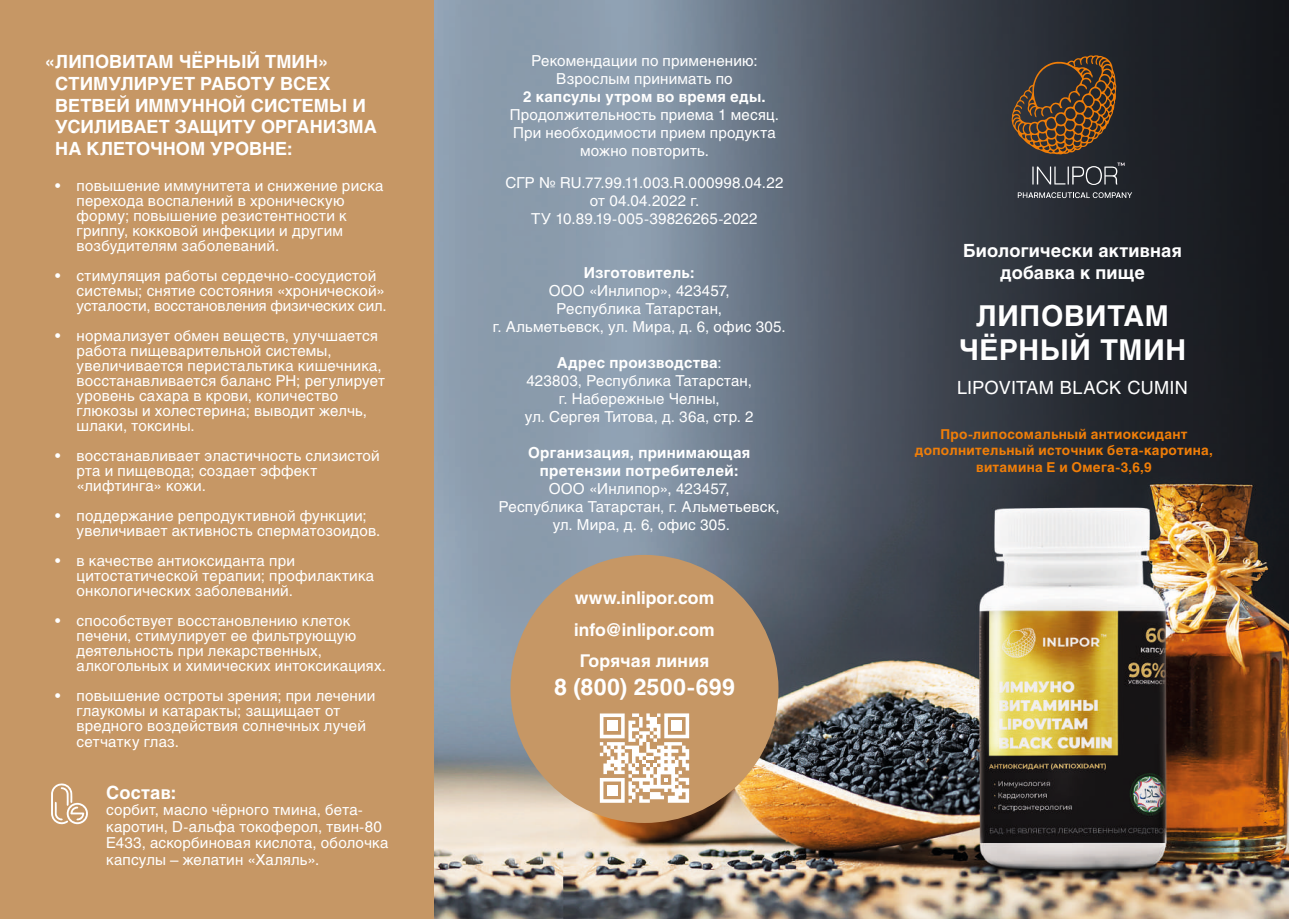
<style>
.page{position:relative;width:1289px;height:919px;background:#fff}
.page>*{position:absolute;margin:0;border:0;box-sizing:border-box;transform-origin:0 0}
.t1{font:700 28.5px/34.2px "Helios";letter-spacing:.025em;color:#fff;text-align:center}
.t2{font:700 22.95px "Helios";letter-spacing:.01em;color:#fff}
.t3{font:700 18px/21.6px "Helios";letter-spacing:.005em;color:#fff}
.t4{font:18px "Helios";letter-spacing:.025em;color:#fff}
.t5{font:700 17.4px/31.3px "Helios";letter-spacing:.005em;color:#fff;text-align:center}
.t6{font:15px/15px "Helios";letter-spacing:.015em;color:#fff}
.t7{font:700 15px/18px "Helios";letter-spacing:.02em;color:#fff;text-align:center}
.t8{font:700 13.5px/16.5px "Helios";letter-spacing:.025em;color:#f07e08;text-align:center}
.s1{font-weight:700}
</style>
<div class="page">
<img style="left:434px;top:0;width:854px;height:918px">
<div style="left:0;top:0;width:434px;height:918px;background:#c69765"></div>
<svg style="left:51px;top:783px;width:37px;height:41px"></svg>
<div style="left:510px;top:555px;width:268px;height:267px;background:#c69765;border-radius:50%"></div>
<svg style="left:1017px;top:192px;width:115px;height:6px"></svg>
<svg style="left:1011px;top:55px;width:105px;height:99px;background:#553e2a"></svg>
<svg style="left:1032px;top:162px;width:92px;height:23px;background:#4a4d53"></svg>
<svg style="left:600px;top:713px;width:89px;height:89px"></svg>
<div style="left:607px;top:720px;width:10px;height:11px;background:#fff"></div>
<div style="left:671px;top:720px;width:11px;height:11px;background:#fff"></div>
<div style="left:607px;top:785px;width:10px;height:10px;background:#fff"></div>
<p class="t3" style="left:55px;top:51px;width:323px;text-indent:-10px">«ЛИПОВИТАМ ЧЁРНЫЙ ТМИН»<br>СТИМУЛИРУЕТ РАБОТУ ВСЕХ<br>ВЕТВЕЙ ИММУННОЙ СИСТЕМЫ И<br>УСИЛИВАЕТ ЗАЩИТУ ОРГАНИЗМА<br>НА КЛЕТОЧНОМ УРОВНЕ:</p>
<p class="t6" style="left:77px;top:178px;width:308px;text-indent:-21px">• повышение иммунитета и снижение риска перехода воспалений в хроническую форму; повышение резистентности к гриппу, кокковой инфекции и другим возбудителям заболеваний.</p>
<p class="t6" style="left:77px;top:268px;width:311px;text-indent:-21px">• стимуляция работы сердечно-сосудистой системы; снятие состояния «хронической» усталости, восстановления физических сил.</p>
<p class="t6" style="left:77px;top:328px;width:310px;text-indent:-21px">• нормализует обмен веществ, улучшается работа пищеварительной системы, увеличивается перистальтика кишечника, восстанавливается баланс PH; регулирует уровень сахара в крови, количество глюкозы и холестерина; выводит желчь, шлаки, токсины.</p>
<p class="t6" style="left:77px;top:448px;width:305px;text-indent:-21px">• восстанавливает эластичность слизистой рта и пищевода; создает эффект «лифтинга» кожи.</p>
<p class="t6" style="left:77px;top:508px;width:305px;text-indent:-21px">• поддержание репродуктивной функции; увеличивает активность сперматозоидов.</p>
<p class="t6" style="left:77px;top:553px;width:299px;text-indent:-21px">• в качестве антиоксиданта при цитостатической терапии; профилактика онкологических заболеваний.</p>
<p class="t6" style="left:77px;top:613px;width:311px;text-indent:-21px">• способствует восстановлению клеток печени, стимулирует ее фильтрующую деятельность при лекарственных, алкогольных и химических интоксикациях.</p>
<p class="t6" style="left:77px;top:687px;width:300px;text-indent:-21px">• повышение остроты зрения; при лечении глаукомы и катаракты; защищает от вредного воздействия солнечных лучей сетчатку глаз.</p>
<p class="t3" style="left:106px;top:781px;width:72px">Состав:</p>
<p class="t6" style="left:106px;top:801px;width:284px;line-height:16.5px">сорбит, масло чёрного тмина, бета&shy;каротин, D-альфа токоферол, твин-80<br>Е433, аскорбиновая кислота, оболочка капсулы – желатин «Халяль».</p>
<p class="t6" style="left:531px;top:52px;width:227px;line-height:18px;text-align:center">Рекомендации по применению:<br>Взрослым принимать по</p>
<p class="t7" style="left:523px;top:88px;width:244px">2 капсулы утром во время еды.</p>
<p class="t6" style="left:510px;top:106px;width:270px;line-height:18px;text-align:center">Продолжительность приема 1 месяц.<br>При необходимости прием продукта можно повторить.</p>
<p class="t6" style="left:505px;top:173px;width:279px;line-height:18px;text-align:center">СГР № RU.77.99.11.003.R.000998.04.22 от 04.04.2022 г.<br>ТУ 10.89.19-005-39826265-2022</p>
<p class="t7" style="left:583px;top:264px;width:113px">Изготовитель:</p>
<p class="t6" style="left:493px;top:282px;width:294px;line-height:18px;text-align:center">ООО «Инлипор», 423457,<br>Республика Татарстан,<br>г. Альметьевск, ул. Мира, д. 6, офис 305.</p>
<p class="t6" style="left:525px;top:354px;width:230px;line-height:18px;text-align:center"><span class="s1">Адрес производства</span>:<br>423803, Республика Татарстан, г. Набережные Челны,<br>ул. Сергея Титова, д. 36а, стр. 2</p>
<p class="t7" style="left:528px;top:444px;width:223px">Организация, принимающая претензии потребителей:</p>
<p class="t6" style="left:499px;top:480px;width:282px;line-height:18px;text-align:center">ООО «Инлипор», 423457,<br>Республика Татарстан, г. Альметьевск, ул. Мира, д. 6, офис 305.</p>
<p class="t5" style="left:574px;top:582px;width:142px">www.inlipor.com info@inlipor.com<br>Горячая линия</p>
<h2 class="t2" style="left:554px;top:673px;width:182px">8 (800) 2500-699</h2>
<p class="t3" style="left:963px;top:240px;width:220px;text-align:center">Биологически активная добавка к пище</p>
<h1 class="t1" style="left:958px;top:298px;width:229px">ЛИПОВИТАМ<br>ЧЁРНЫЙ ТМИН</h1>
<p class="t4" style="left:957px;top:377px;width:232px">LIPOVITAM BLACK CUMIN</p>
<p class="t8" style="left:914px;top:426px;width:300px">Про-липосомальный антиоксидант дополнительный источник бета-каротина, витамина Е и Омега-3,6,9</p>
</div>
